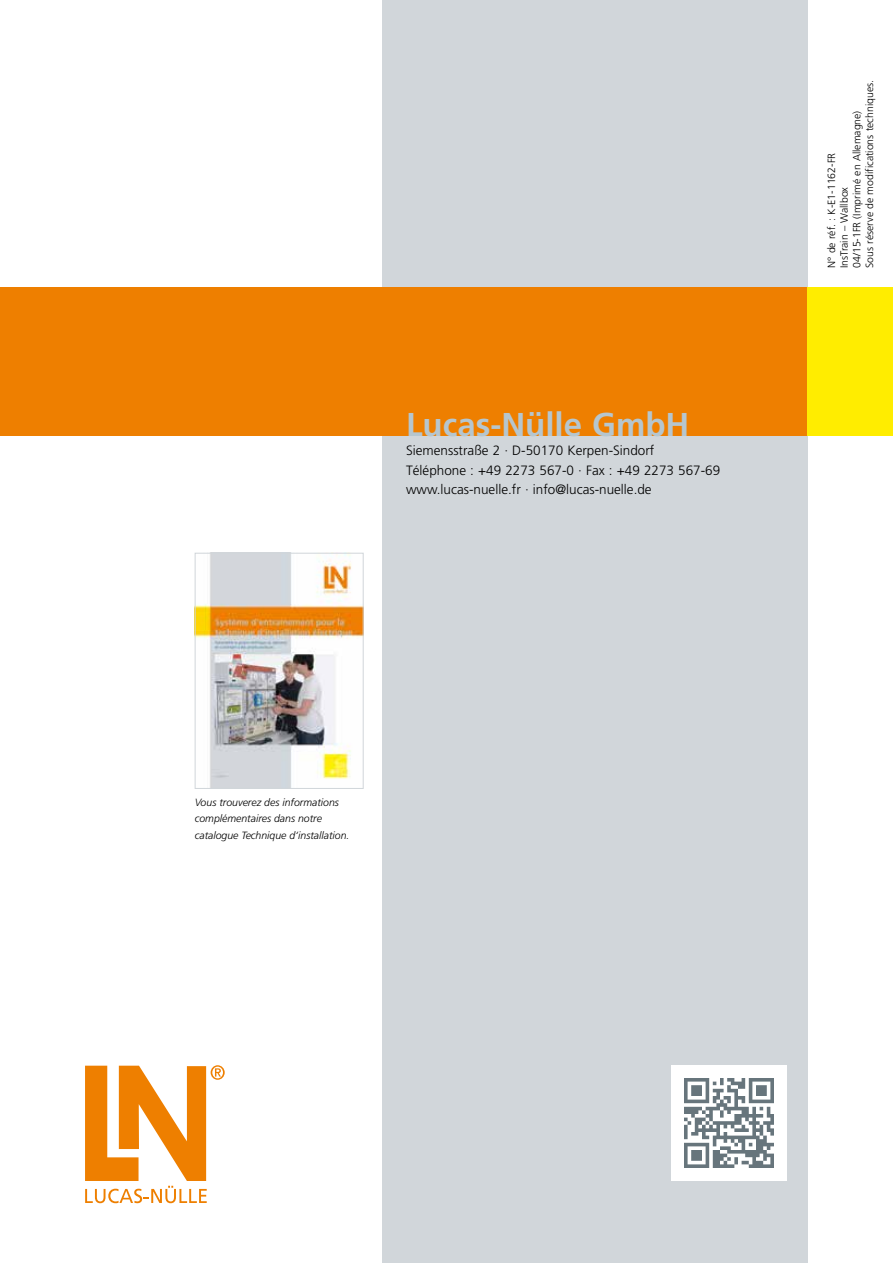
<style>
.page{position:relative;width:893px;height:1263px;background:#fff}
.page>*{position:absolute;margin:0;border:0;box-sizing:border-box;transform-origin:0 0}
.t1{font:700 33px "Frutiger";color:#b6c6ce}
.t2{font:300 13.5px/19.5px "Frutiger";color:#000}
.t3{font:300 10.5px/12.6px "Frutiger";color:#000}
.t4{font:italic 300 10.5px/16.5px "Frutiger";color:#000}
</style>
<div class="page">
<div style="left:383px;top:0;width:425px;height:1263px;background:#d1d6da"></div>
<div style="left:0;top:287px;width:893px;height:149px;background:#ee7f00"></div>
<svg style="left:85px;top:1065px;width:140px;height:138px"></svg>
<div style="left:808px;top:287px;width:85px;height:149px;background:#ffed00"></div>
<img style="left:197px;top:555px;width:165px;height:232px">
<div style="left:195px;top:553px;width:169px;height:236px;border:1px solid #d1d6da"></div>
<div style="left:671px;top:1065px;width:116px;height:116px;background:#fff"></div>
<img style="left:684px;top:1078px;width:89px;height:90px">
<h1 class="t1" style="left:406px;top:405px;width:285px">Lucas-Nülle GmbH</h1>
<p class="t2" style="left:406px;top:441px;width:316px">Siemensstraße 2 · D-50170 Kerpen-Sindorf<br>Téléphone : +49 2273 567-0 · Fax : +49 2273 567-69 www.lucas-nuelle.fr · info@lucas-nuelle.de</p>
<p class="t3" style="left:825px;top:268px;width:189px;rotate:-90deg">N° de réf. : K-E1-1162-FR<br>InsTrain – Wallbox<br>04/15-1FR (Imprimé en Allemagne)<br>Sous réserve de modifications techniques.</p>
<p class="t4" style="left:195px;top:794px;width:156px">Vous trouverez des informations complémentaires dans notre catalogue Technique d‘installation.</p>
</div>
